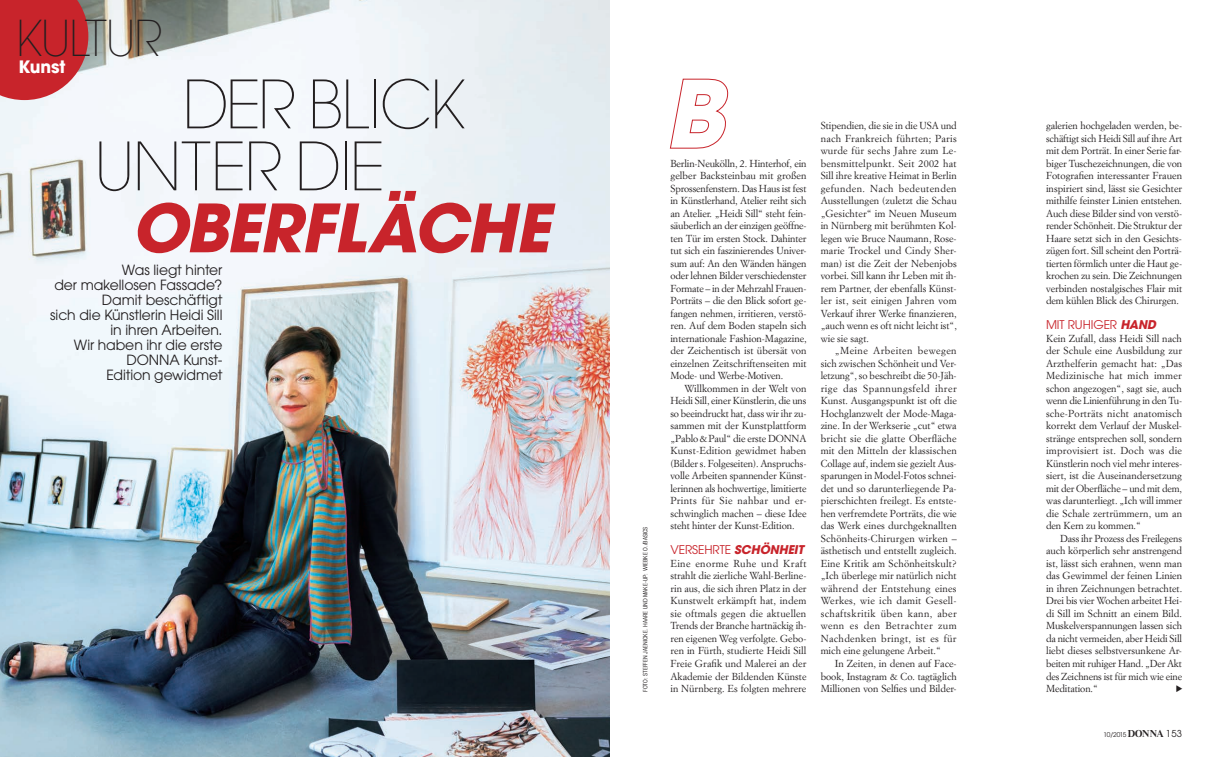
<style>
.page{position:relative;width:1219px;height:757px;background:#fff}
.page>*{position:absolute;margin:0;border:0;box-sizing:border-box;transform-origin:0 0}
.t1{font:200 66px "Avant Garde LT";letter-spacing:-.03em;color:#231f20}
.t2{font:italic 700 66px "Avant Garde LT";letter-spacing:-.025em;color:#c8242b}
.t3{font:200 49.1px "Avant Garde LT";letter-spacing:-.025em;color:#231f20}
.t4{font:700 17px "Avant Garde LT";letter-spacing:-.01em;color:#fff}
.t5{font:14px/15px "Avant Garde LT";letter-spacing:-.005em;color:#231f20;text-align:right}
.t6{font:12px "Avant Garde LT";letter-spacing:-.01em;color:#c8242b}
.t7{font:10px/12.5px "Simoncini Garamond LT";letter-spacing:-.005em;color:#231f20;text-align:justify}
.t8{font:6.5px "Avant Garde LT";letter-spacing:-.065em;color:#231f20}
.t9{font:condensed 6px "Avant Garde LT";color:#231f20}
.s1{font-size:65.3px}
.s2{font-weight:700;font-style:italic}
.s3{font-family:"Times Eighteen LT";font-weight:700;font-size:9.5px}
.s4{font-size:9.5px}
</style>
<div class="page">
<img style="left:0;top:0;width:609px;height:757px">
<svg style="left:669px;top:78px;width:60px;height:71px"></svg>
<svg style="left:0;top:0;width:88px;height:100px;background:#ca393f"></svg>
<h2 class="t3" style="left:16px;top:9px;width:148px">KULTUR</h2>
<h3 class="t4" style="left:19px;top:56px;width:48px">Kunst</h3>
<h1 class="t1" style="left:182px;top:66px;width:284px">DER BLICK</h1>
<h1 class="t1" style="left:94px;top:128px;width:293px">UNTER DIE</h1>
<h1 class="t2" style="left:131px;top:185px;width:420px">OBERFL<span class="s1">Ä</span>CHE</h1>
<h3 class="t5" style="left:50px;top:262px;width:174px">Was liegt hinter<br>der makellosen Fassade?<br>Damit beschäftigt<br>sich die Künstlerin Heidi Sill in ihren Arbeiten.<br>Wir haben ihr die erste<br>DONNA Kunst-<br>Edition gewidmet</h3>
<p class="t9" style="left:642px;top:692px;width:167px;rotate:-90deg">FOTO: STEFFEN JAENICKE. HAARE UND MAKE-UP: WIEBKE O./BASICS</p>
<p class="t7" style="left:670px;top:157px;width:138px">Berlin-Neukölln, 2. Hinterhof, ein gelber Backsteinbau mit großen Sprossenfenstern. Das Haus ist fest in Künstlerhand, Atelier reiht sich an Atelier. „Heidi Sill“ steht fein&shy;säuberlich an der einzigen geöffne&shy;ten Tür im ersten Stock. Dahinter tut sich ein faszinierendes Univer&shy;sum auf: An den Wänden hängen oder lehnen Bilder verschiedenster Formate – in der Mehrzahl Frauen-Porträts – die den Blick sofort ge&shy;fangen nehmen, irritieren, verstö&shy;ren. Auf dem Boden stapeln sich internationale Fashion-Magazine, der Zeichentisch ist übersät von einzelnen Zeitschriftenseiten mit Mode- und Werbe-Motiven.</p>
<p class="t7" style="left:670px;top:382px;width:138px;text-indent:14px">Willkommen in der Welt von Heidi Sill, einer Künstlerin, die uns so beeindruckt hat, dass wir ihr zu&shy;sammen mit der Kunstplattform „Pablo&amp;Paul“ die erste DONNA Kunst-Edition gewidmet haben (Bilder s. Folgeseiten). Anspruchs&shy;volle Arbeiten spannender Künst&shy;lerinnen als hochwertige, limitierte Prints für Sie nahbar und er&shy;schwinglich machen – diese Idee steht hinter der Kunst-Edition.</p>
<p class="t6" style="left:670px;top:543px;width:135px">VERSEHRTE <span class="s2">SCHÖNHEIT</span></p>
<p class="t7" style="left:670px;top:557px;width:138px">Eine enorme Ruhe und Kraft strahlt die zierliche Wahl-Berline&shy;rin aus, die sich ihren Platz in der Kunstwelt erkämpft hat, indem sie oftmals gegen die aktuellen Trends der Branche hartnäckig ih&shy;ren eigenen Weg verfolgte. Gebo&shy;ren in Fürth, studierte Heidi Sill Freie Grafik und Malerei an der Akademie der Bildenden Künste in Nürnberg. Es folgten mehrere</p>
<p class="t7" style="left:821px;top:119px;width:138px">Stipendien, die sie in die USA und nach Frankreich führten; Paris wurde für sechs Jahre zum Le&shy;bensmittelpunkt. Seit 2002 hat Sill ihre kreative Heimat in Berlin gefunden. Nach bedeutenden Ausstellungen (zuletzt die Schau „Gesichter“ im Neuen Museum in Nürnberg mit berühmten Kol&shy;legen wie Bruce Naumann, Rose&shy;marie Trockel und Cindy Sher&shy;man) ist die Zeit der Nebenjobs vorbei. Sill kann ihr Leben mit ih&shy;rem Partner, der ebenfalls Künst&shy;ler ist, seit einigen Jahren vom Verkauf ihrer Werke finanzieren, „auch wenn es oft nicht leicht ist“, wie sie sagt.</p>
<p class="t7" style="left:821px;top:344px;width:138px;text-indent:14px">„Meine Arbeiten bewegen sich zwischen Schönheit und Ver&shy;letzung“, so beschreibt die 50-Jäh&shy;rige das Spannungsfeld ihrer Kunst. Ausgangspunkt ist oft die Hochglanzwelt der Mode-Maga&shy;zine. In der Werkserie „cut“ etwa bricht sie die glatte Oberfläche mit den Mitteln der klassischen Collage auf, indem sie gezielt Aus&shy;sparungen in Model-Fotos schnei&shy;det und so darunterliegende Pa&shy;pierschichten freilegt. Es entste&shy;hen verfremdete Porträts, die wie das Werk eines durchgeknallten Schönheits-Chirurgen wirken – ästhetisch und entstellt zugleich.<br>Eine Kritik am Schönheitskult? „Ich überlege mir natürlich nicht während der Entstehung eines Werkes, wie ich damit Gesell&shy;schaftskritik üben kann, aber wenn es den Betrachter zum Nachdenken bringt, ist es für mich eine gelungene Arbeit.“</p>
<p class="t7" style="left:821px;top:657px;width:138px;text-indent:14px">In Zeiten, in denen auf Face&shy;book, Instagram &amp; Co. tagtäglich Millionen von Selfies und Bilder-</p>
<p class="t7" style="left:1046px;top:119px;width:138px">galerien hochgeladen werden, be&shy;schäftigt sich Heidi Sill auf ihre Art mit dem Porträt. In einer Serie far&shy;biger Tuschezeichnungen, die von Fotografien interessanter Frauen inspiriert sind, lässt sie Gesichter mithilfe feinster Linien entstehen.<br>Auch diese Bilder sind von verstö&shy;render Schönheit. Die Struktur der Haare setzt sich in den Gesichts&shy;zügen fort. Sill scheint den Porträ&shy;tierten förmlich unter die Haut ge&shy;krochen zu sein. Die Zeichnungen verbinden nostalgisches Flair mit dem kühlen Blick des Chirurgen.</p>
<p class="t6" style="left:1046px;top:318px;width:112px">MIT RUHIGER <span class="s2">HAND</span></p>
<p class="t7" style="left:1046px;top:332px;width:138px">Kein Zufall, dass Heidi Sill nach der Schule eine Ausbildung zur Arzthelferin gemacht hat: „Das Medizinische hat mich immer schon angezogen“, sagt sie, auch wenn die Linienführung in den Tu&shy;sche-Porträts nicht anatomisch korrekt dem Verlauf der Muskel&shy;stränge entsprechen soll, sondern improvisiert ist. Doch was die Künstlerin noch viel mehr interes&shy;siert, ist die Auseinandersetzung mit der Oberfläche – und mit dem, was darunterliegt. „Ich will immer die Schale zertrümmern, um an den Kern zu kommen.“</p>
<p class="t7" style="left:1046px;top:532px;width:138px;text-indent:14px">Dass ihr Prozess des Freilegens auch körperlich sehr anstrengend ist, lässt sich erahnen, wenn man das Gewimmel der feinen Linien in ihren Zeichnungen betrachtet.<br>Drei bis vier Wochen arbeitet Hei&shy;di Sill im Schnitt an einem Bild.<br>Muskelverspannungen lassen sich da nicht vermeiden, aber Heidi Sill liebt dieses selbstversunkene Ar&shy;beiten mit ruhiger Hand. „Der Akt des Zeichnens ist für mich wie eine Meditation.“</p>
<p class="t8" style="left:1104px;top:731px;width:80px">10/2015 <span class="s3">DONNA</span> <span class="s4">153</span></p>
</div>
